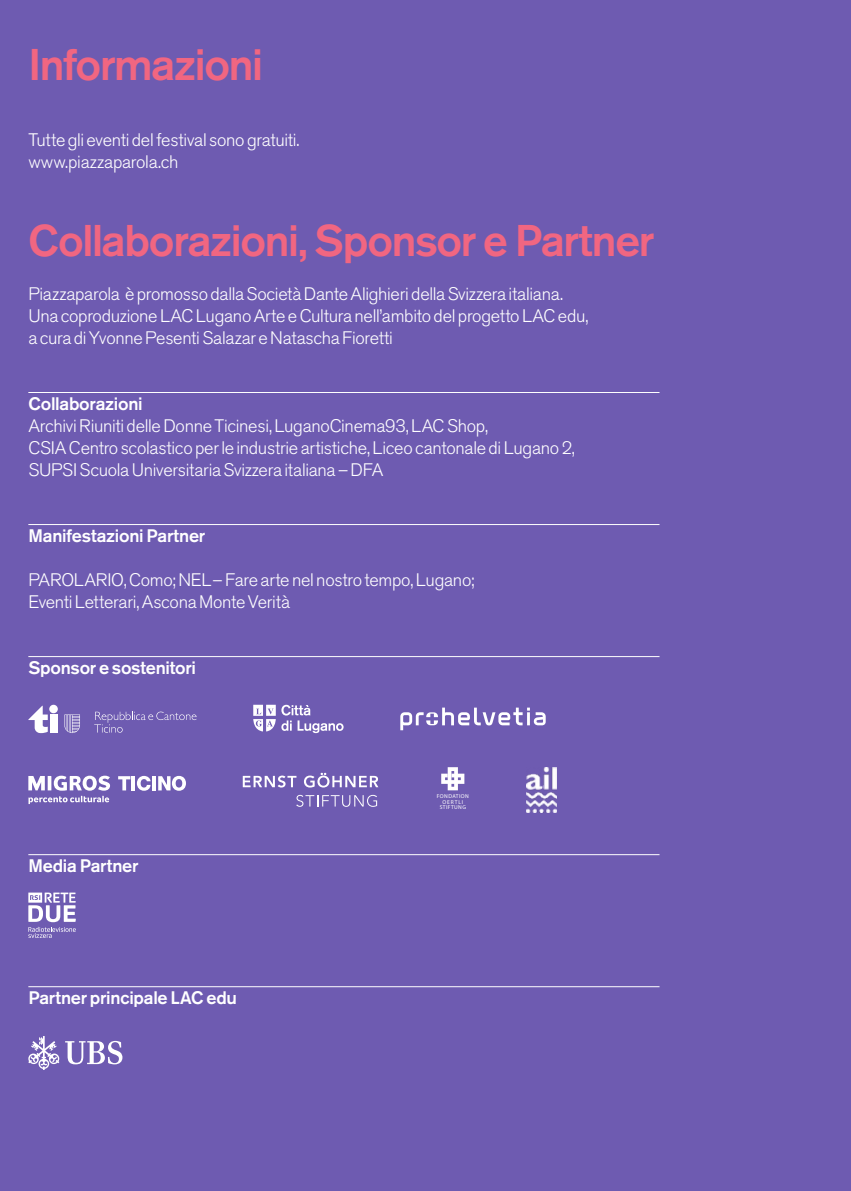
<style>
.page{position:relative;width:851px;height:1191px;background:#fff}
.page>*{position:absolute;margin:0;border:0;box-sizing:border-box;transform-origin:0 0}
.t1{font:500 44px "Akzidenz Grotesk Pro";letter-spacing:-.03em;color:#f16681}
.t2{font:300 18px/22px "Akzidenz Grotesk Pro";letter-spacing:-.015em;color:#fff}
.t3{font:500 18px "Akzidenz Grotesk Pro";letter-spacing:-.015em;color:#fff}
.t4{font:5.6px/5.4px "The Sans";letter-spacing:.075em;color:#fff;text-align:center}
</style>
<div class="page">
<div style="left:0;top:0;width:850px;height:1191px;background:#6e5bb1"></div>
<hr style="left:28px;top:392px;width:631px;height:1px;background:#fff">
<hr style="left:28px;top:524px;width:631px;height:1px;background:#fff">
<hr style="left:28px;top:656px;width:631px;height:1px;background:#fff">
<hr style="left:28px;top:854px;width:631px;height:1px;background:#fff">
<hr style="left:28px;top:986px;width:631px;height:1px;background:#fff">
<svg style="left:28px;top:775px;width:82px;height:15px"></svg>
<svg style="left:118px;top:776px;width:12px;height:14px"></svg>
<hr style="left:131px;top:776px;width:4px;height:14px;background:#fff">
<svg style="left:137px;top:776px;width:13px;height:14px"></svg>
<hr style="left:152px;top:776px;width:4px;height:14px;background:#fff">
<svg style="left:158px;top:776px;width:28px;height:14px"></svg>
<svg style="left:28px;top:796px;width:81px;height:8px"></svg>
<svg style="left:243px;top:775px;width:53px;height:12px"></svg>
<svg style="left:304px;top:773px;width:74px;height:14px"></svg>
<svg style="left:296px;top:795px;width:81px;height:12px"></svg>
<img style="left:527px;top:767px;width:30px;height:45px">
<svg style="left:441px;top:767px;width:23px;height:23px"></svg>
<svg style="left:253px;top:704px;width:90px;height:29px"></svg>
<svg style="left:400px;top:707px;width:145px;height:23px"></svg>
<div style="left:50px;top:714px;width:7px;height:18px;background:#fff"></div>
<svg style="left:49px;top:704px;width:9px;height:9px"></svg>
<svg style="left:28px;top:706px;width:26px;height:27px"></svg>
<svg style="left:94px;top:711px;width:102px;height:21px"></svg>
<svg style="left:64px;top:714px;width:16px;height:19px"></svg>
<svg style="left:28px;top:892px;width:48px;height:46px"></svg>
<svg style="left:28px;top:1036px;width:31px;height:34px"></svg>
<svg style="left:65px;top:1040px;width:57px;height:24px"></svg>
<h1 class="t1" style="left:28px;top:36px;width:236px">Informazioni</h1>
<p class="t2" style="left:28px;top:128px;width:272px">Tutte gli eventi del festival sono gratuiti. www.piazzaparola.ch</p>
<h1 class="t1" style="left:28px;top:212px;width:627px">Collaborazioni, Sponsor e Partner</h1>
<p class="t2" style="left:28px;top:282px;width:561px">Piazzaparola è promosso dalla Società Dante Alighieri della Svizzera italiana.<br>Una coproduzione LAC Lugano Arte e Cultura nell’ambito del progetto LAC edu, a cura di Yvonne Pesenti Salazar e Natascha Fioretti</p>
<p class="t3" style="left:28px;top:392px;width:116px">Collaborazioni</p>
<p class="t2" style="left:28px;top:414px;width:548px">Archivi Riuniti delle Donne Ticinesi, LuganoCinema93, LAC Shop,<br>CSIA Centro scolastico per le industrie artistiche, Liceo cantonale di Lugano 2,<br>SUPSI Scuola Universitaria Svizzera italiana – DFA</p>
<p class="t3" style="left:28px;top:524px;width:178px">Manifestazioni Partner</p>
<p class="t2" style="left:28px;top:568px;width:447px">PAROLARIO, Como; NEL – Fare arte nel nostro tempo, Lugano;<br>Eventi Letterari, Ascona Monte Verità</p>
<p class="t3" style="left:28px;top:656px;width:169px">Sponsor e sostenitori</p>
<p class="t3" style="left:28px;top:854px;width:112px">Media Partner</p>
<p class="t3" style="left:28px;top:986px;width:210px">Partner principale LAC edu</p>
<p class="t4" style="left:437px;top:793px;width:34px">FONDATION<br>OERTLI<br>STIFTUNG</p>
</div>
